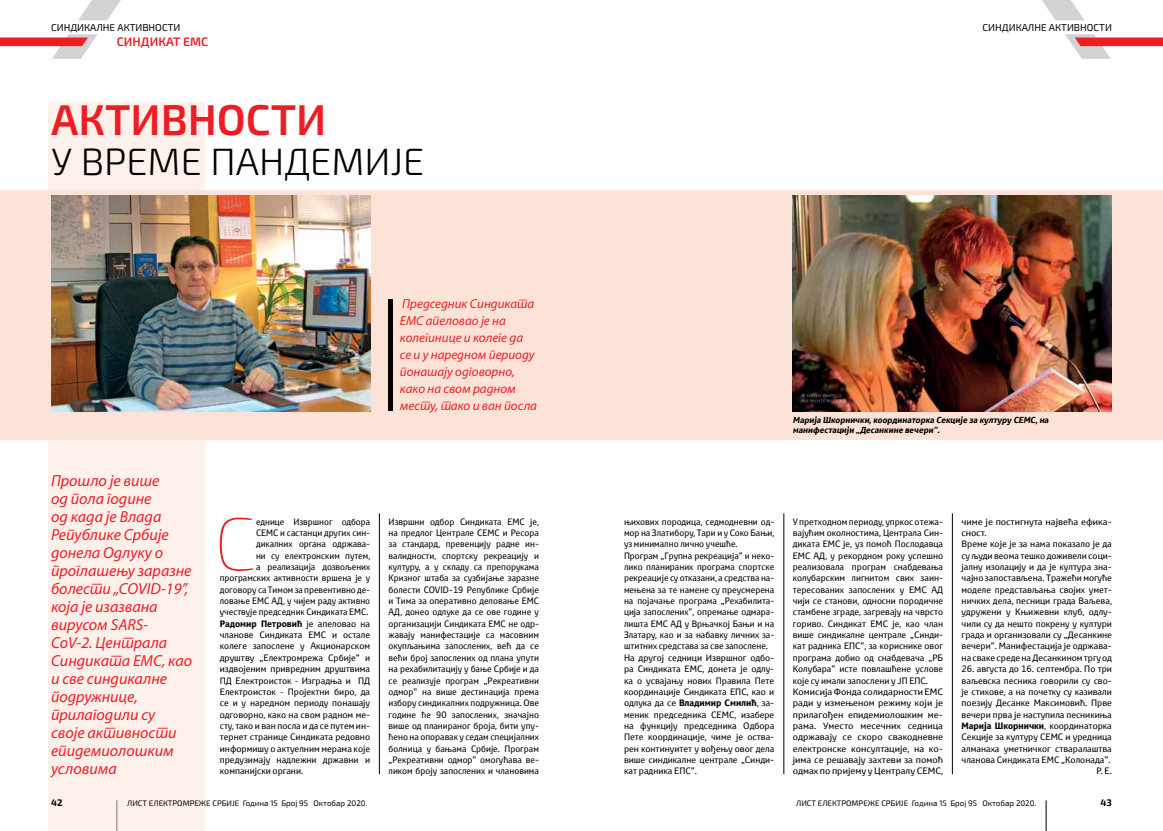
<style>
.page{position:relative;width:1163px;height:831px;background:#fff}
.page>*{position:absolute;margin:0;border:0;box-sizing:border-box;transform-origin:0 0}
.t1{font:100 74.7px "Exo 2.0";color:#ed1d24}
.t2{font:600 43px "Exo 2.0";color:#ed1d24}
.t3{font:300 38px "Exo 2.0";color:#000}
.t4{font:italic 16px/18px "Myriad Pro";color:#ed1d24}
.t5{font:italic 13px/17px "Myriad Pro";color:#ed1d24}
.t6{font:600 12.3px "Exo 2.0";color:#ed1d24}
.t7{font:10px "Exo 2.0";color:#000}
.t8{font:700 9.5px "Exo 2.0";color:#000}
.t9{font:9px/11.3px "Toyota Text";color:#000}
.t10{font:9px/11.3px "Toyota Text";color:#000;scale:1.05 1}
.t11{font:9px "Toyota Text";color:#000;scale:.96 1}
.t12{font:700 9px "Toyota Text";color:#000}
.t13{font:700 8.5px/9.5px "Toyota Text";color:#000}
.t14{font:8px "Exo 2.0";color:#000}
.s1{font-weight:400}
.s2{font-family:"Cambria Math"}
.s3{font-weight:700}
</style>
<div class="page">
<hr style="left:1045px;top:800px;width:1px;height:31px;background:#000">
<svg style="left:0;top:0;width:121px;height:59px"></svg>
<svg style="left:1042px;top:0;width:120px;height:59px"></svg>
<div style="left:48px;top:102px;width:156px;height:729px;background:#fef1eb"></div>
<hr style="left:952px;top:513px;width:1px;height:261px;background:#000">
<hr style="left:783px;top:513px;width:1px;height:261px;background:#000">
<div style="left:0;top:190px;width:581px;height:249px;background:#fde3d7"></div>
<div style="left:581px;top:190px;width:581px;height:249px;background:#fde3d7"></div>
<div style="left:388px;top:299px;width:5px;height:112px;background:#000"></div>
<img style="left:51px;top:196px;width:319px;height:215px">
<img style="left:792px;top:196px;width:319px;height:215px">
<hr style="left:379px;top:513px;width:1px;height:261px;background:#000">
<p class="t7" style="left:51px;top:21px;width:131px">СИНДИКАЛНЕ АКТИВНОСТИ</p>
<p class="t7" style="left:982px;top:21px;width:131px">СИНДИКАЛНЕ АКТИВНОСТИ</p>
<h3 class="t6" style="left:117px;top:35px;width:93px">СИНДИКАТ ЕМС</h3>
<h2 class="t2" style="left:51px;top:94px;width:277px">АКТИВНОСТИ</h2>
<h3 class="t3" style="left:51px;top:140px;width:375px">У ВРЕМЕ ПАНДЕМИЈЕ</h3>
<h3 class="t5" style="left:400px;top:295px;width:139px">Председник Синдиката<br>ЕМС aпеловао је на колегинице и колеге да се и у наредном периоду понашају одговорно, како на свом радном месту, тако и ван посла</h3>
<p class="t4" style="left:51px;top:472px;width:143px">Прошло је више<br>од пола године<br>од када је Влада<br>Републике Србије донела Одлуку о проглашењу заразне болести „COVID-19”, која је изазвана вирусом SARS-<br>CoV-2. Централа<br>Синдиката ЕМС, као и све синдикалне подружнице, прилагодили су своје активности епидемиолошким условима</p>
<h1 class="t1" style="left:214px;top:501px;width:43px">С</h1>
<p class="t11" style="left:256px;top:515px;width:120px">еднице Извршног одбора</p>
<p class="t11" style="left:256px;top:527px;width:120px">СЕМС и састанци других син-</p>
<p class="t11" style="left:256px;top:538px;width:120px">дикалних органа одржава-</p>
<p class="t11" style="left:256px;top:549px;width:120px">ни су електронским путем,</p>
<p class="t11" style="left:256px;top:561px;width:120px">а реализација дозвољених</p>
<p class="t11" style="left:220px;top:572px;width:158px">програмских активности вршена је у</p>
<p class="t11" style="left:220px;top:583px;width:158px">договору са Тимом за превентивно де-</p>
<p class="t11" style="left:220px;top:595px;width:158px">ловање ЕМС АД, у чијем раду активно</p>
<p class="t11" style="left:220px;top:606px;width:156px">учествује председник Синдиката ЕМС.</p>
<p class="t12" style="left:220px;top:617px;width:152px">Радомир Петровић <span class="s1">је aпеловао на</span></p>
<p class="t9" style="left:220px;top:629px;width:152px">чланове Синдиката ЕМС и остале</p>
<p class="t9" style="left:220px;top:640px;width:152px">колеге запослене у Акционарском</p>
<p class="t9" style="left:220px;top:651px;width:152px">друштву „Електромрежа Србије” и</p>
<p class="t9" style="left:220px;top:663px;width:152px">издвојеним привредним друштвима</p>
<p class="t9" style="left:220px;top:674px;width:152px">ПД Електроисток <span class="s2">‐</span> Изградња и ПД</p>
<p class="t9" style="left:220px;top:685px;width:152px">Електроисток <span class="s2">‐</span> Пројектни биро, да</p>
<p class="t9" style="left:220px;top:697px;width:152px">се и у наредном периоду понашају</p>
<p class="t9" style="left:220px;top:708px;width:152px">одговорно, како на свом радном ме-</p>
<p class="t9" style="left:220px;top:720px;width:152px">сту, тако и ван посла и да се путем ин-</p>
<p class="t9" style="left:220px;top:731px;width:152px">тернет странице Синдиката редовно</p>
<p class="t9" style="left:220px;top:742px;width:152px">информишу о актуелним мерама које</p>
<p class="t9" style="left:220px;top:754px;width:152px">предузимају надлежни државни и</p>
<p class="t9" style="left:220px;top:765px;width:85px">компанијски органи.</p>
<p class="t8" style="left:51px;top:797px;width:13px">42</p>
<p class="t14" style="left:127px;top:798px;width:242px">ЛИСТ ЕЛЕКТРОМРЕЖЕ СРБИЈЕ Година 15 Број 95 Октобар 2020.</p>
<p class="t9" style="left:388px;top:515px;width:152px;text-align:justify">Извршни одбор Синдиката ЕМС је, на предлог Централе СЕМС и Ресора за стандард, превенцију радне ин&shy;валидности, спортску рекреацију и културу, а у складу са препорукама Кризног штаба за сузбијање заразне болести COVID-19 Републике Србије и Тима за оперативно деловање ЕМС АД, донео одлуке да се ове године у организацији Синдиката ЕМС не одр&shy;жавају манифестације са масовним окупљањима запослених, већ да се већи број запослених од плана упути на рехабилитацију у бање Србије и да се реализује програм „Рекреативни одмор” на више дестинација према избору синдикалних подружница. Ове године ће 90 запослених, значајно више од планираног броја, бити упу&shy;ћено на опоравак у седам специјалних болница у бањама Србије. Програм „Рекреативни одмор” омогућава ве&shy;ликом броју запослених и члановима</p>
<p class="t13" style="left:792px;top:415px;width:259px">Марија Шкорнички,координаторка Секције за културу СЕМС,на манифестацији „Десанкине вечери”.</p>
<p class="t9" style="left:624px;top:515px;width:152px">њихових породица, седмодневни од&shy;мор на Златибору, Тари и у Соко Бањи, уз минимално лично учешће.<br>Програм „Групна рекреација” и неко&shy;лико планираних програма спортске рекреације су отказани, а средства на&shy;мењена за те намене су преусмерена на појачање програма „Рехабилита&shy;ција запослених”, опремање одмара&shy;лишта ЕМС АД у Врњачкој Бањи и на Златару, као и за набавку личних за&shy;штитних средстава за све запослене.<br>На другој седници Извршног одбо&shy;ра Синдиката ЕМС, донета је одлу&shy;ка о усвајању нових Правила Пете координације Синдиката ЕПС, као и одлука да се <span class="s3">Владимир Смилић</span>, за&shy;меник председника СЕМС, изабере на функцију председника Одбора Пете координације, чиме је оства&shy;рен континуитет у вођењу овог дела више синдикалне централе „Синди&shy;кат радника ЕПС”.</p>
<p class="t9" style="left:792px;top:515px;width:152px">У претходном периоду, упркос отежа&shy;вајућим околностима, Централа Син&shy;диката ЕМС је, уз помоћ Послодавца ЕМС АД, у рекордном року успешно реализовала програм снабдевања колубарским лигнитом свих заин&shy;тересованих запослених у ЕМС АД чији се станови, односни породичне стамбене зграде, зaгревају на чврсто гориво. Синдикат ЕМС је, као члан више синдикалне централе „Синди&shy;кат радника ЕПС”, за кориснике овог програма добио од снабдевача „РБ Колубара” исте повлашћене услове које су имали запослени у ЈП ЕПС.<br>Комисија Фонда солидарности ЕМС ради у измењеном режиму који је прилагођен епидемиолошким ме&shy;рама. Уместо месечних седница одржавају се скоро свакодневне електронске консултације, на ко&shy;јима се решавају захтеви за помоћ одмах по пријему у Централу СЕМС,</p>
<p class="t10" style="left:961px;top:515px;width:145px">чиме је постигнута највећа ефика&shy;сност.<br>Време које је за нама показало је да су људи веома тешко доживели соци&shy;јалну изолацију и да је култура зна&shy;чајно запостављена. Тражећи могуће моделе представљања својих умет&shy;ничких дела, песници града Ваљева, удружени у Књижевни клуб, одлу&shy;чили су да нешто покрену у култури града и организовали су „Десанкине вечери”. Манифестација је одржава&shy;на сваке среде на Десанкином тргу од</p>
<p class="t9" style="left:961px;top:663px;width:152px;text-align:right">26. августа до 16. септембра. По три ваљевска песника говорили су сво&shy;је стихове, а на почетку су казивали поезију Десанке Максимовић. Прве вечери прва је наступила песникиња<br><span class="s3">Марија Шкорнички</span>, координаторка<br>Секције за културу СЕМС и уредница алманаха уметничког стваралаштва чланова Синдиката ЕМС „Колонада”.<br>Р. Е.</p>
<p class="t14" style="left:796px;top:798px;width:242px">ЛИСТ ЕЛЕКТРОМРЕЖЕ СРБИЈЕ Година 15 Број 95 Октобар 2020.</p>
<p class="t8" style="left:1100px;top:797px;width:13px">43</p>
</div>
